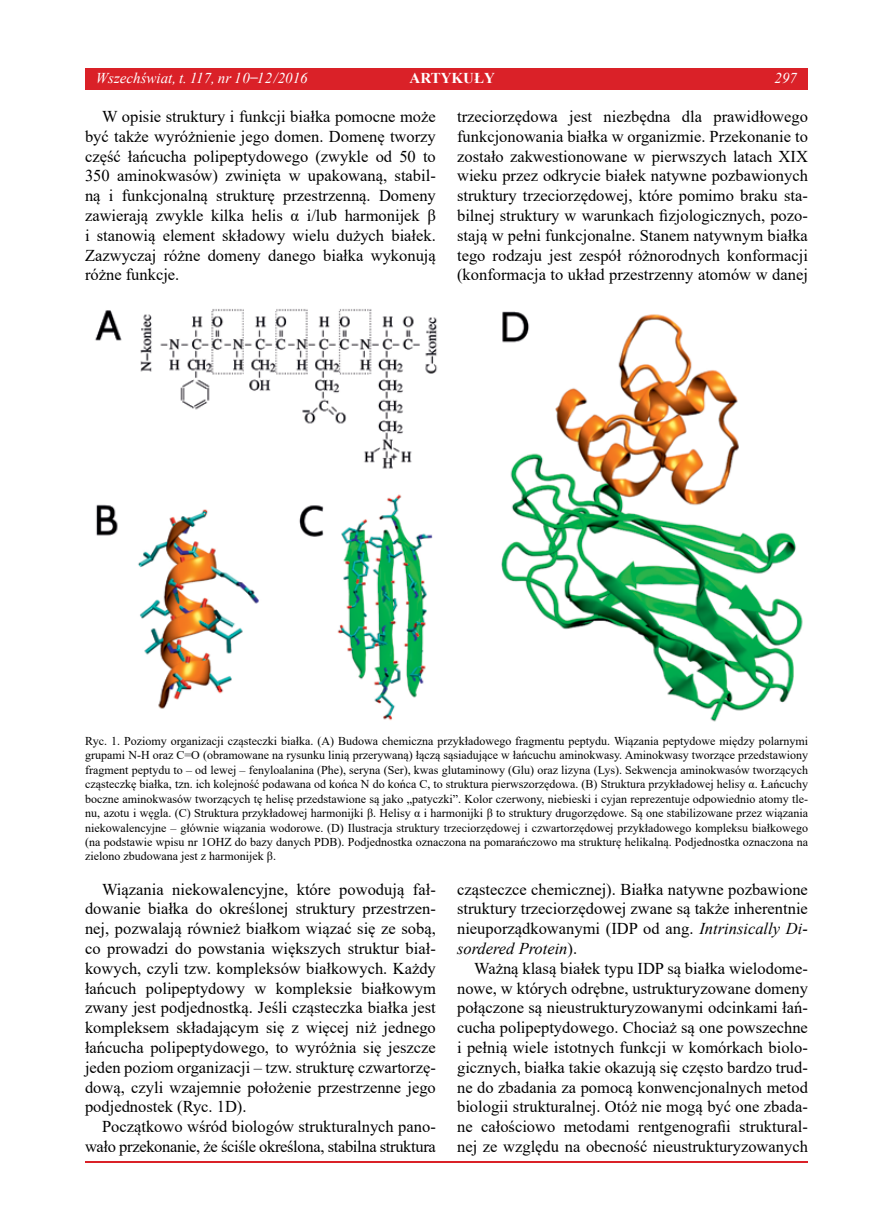
<style>
.page{position:relative;width:893px;height:1225px;background:#fff}
.page>*{position:absolute;margin:0;border:0;box-sizing:border-box;transform-origin:0 0}
.t1{font:16.5px/19.8px "Times New Roman";color:#000;text-align:justify}
.t2{font:16.5px/19.8px "Times New Roman";letter-spacing:-.02em;color:#000;text-align:right}
.t3{font:italic 15px "Times New Roman";color:#fff}
.t4{font:700 15px "Times New Roman";color:#fff}
.t5{font:12px/14.4px "Times New Roman";color:#000;text-align:justify}
.s1{font-style:normal}
.s2{font-style:italic}
</style>
<div class="page">
<hr style="left:85px;top:1161px;width:723px;height:1px;background:#da2128">
<img style="left:95px;top:309px;width:708px;height:413px">
<div style="left:85px;top:68px;width:723px;height:21px;background:#da2128"></div>
<p class="t3" style="left:96px;top:68px;width:214px">Wszechświat, t. 117, nr 10 <span class="s1">̶</span>12/2016</p>
<p class="t4" style="left:410px;top:67px;width:87px">ARTYKUŁY</p>
<p class="t3" style="left:774px;top:68px;width:24px">297</p>
<p class="t1" style="left:85px;top:106px;width:352px;text-indent:17px">W opisie struktury i funkcji białka pomocne może być także wyróżnienie jego domen. Domenę tworzy część łańcucha polipeptydowego (zwykle od 50 to 350 aminokwasów) zwinięta w upakowaną, stabil&shy;ną i funkcjonalną strukturę przestrzenną. Domeny zawierają zwykle kilka helis α i/lub harmonijek β i stanowią element składowy wielu dużych białek.<br>Zazwyczaj różne domeny danego białka wykonują różne funkcje.</p>
<p class="t1" style="left:457px;top:106px;width:352px">trzeciorzędowa jest niezbędna dla prawidłowego funkcjonowania białka w organizmie. Przekonanie to zostało zakwestionowane w pierwszych latach XIX wieku przez odkrycie białek natywne pozbawionych struktury trzeciorzędowej, które pomimo braku sta&shy;bilnej struktury w warunkach fizjologicznych, pozo&shy;stają w pełni funkcjonalne. Stanem natywnym białka tego rodzaju jest zespół różnorodnych konformacji (konformacja to układ przestrzenny atomów w danej</p>
<p class="t5" style="left:85px;top:733px;width:724px">Ryc. 1. Poziomy organizacji cząsteczki białka. (A) Budowa chemiczna przykładowego fragmentu peptydu. Wiązania peptydowe między polarnymi grupami N-H oraz C=O (obramowane na rysunku linią przerywaną) łączą sąsiadujące w łańcuchu aminokwasy. Aminokwasy tworzące przedstawiony fragment peptydu to – od lewej – fenyloalanina (Phe), seryna (Ser), kwas glutaminowy (Glu) oraz lizyna (Lys). Sekwencja aminokwasów tworzących cząsteczkę białka, tzn. ich kolejność podawana od końca N do końca C, to struktura pierwszorzędowa. (B) Struktura przykładowej helisy α. Łańcuchy boczne aminokwasów tworzących tę helisę przedstawione są jako „patyczki”. Kolor czerwony, niebieski i cyjan reprezentuje odpowiednio atomy tle&shy;nu, azotu i węgla. (C) Struktura przykładowej harmonijki β. Helisy α i harmonijki β to struktury drugorzędowe. Są one stabilizowane przez wiązania niekowalencyjne – głównie wiązania wodorowe. (D) Ilustracja struktury trzeciorzędowej i czwartorzędowej przykładowego kompleksu białkowego (na podstawie wpisu nr 1OHZ do bazy danych PDB). Podjednostka oznaczona na pomarańczowo ma strukturę helikalną. Podjednostka oznaczona na zielono zbudowana jest z harmonijek β.</p>
<p class="t1" style="left:85px;top:878px;width:352px;text-indent:17px">Wiązania niekowalencyjne, które powodują fał&shy;dowanie białka do określonej struktury przestrzen&shy;nej, pozwalają również białkom wiązać się ze sobą, co prowadzi do powstania większych struktur biał&shy;kowych, czyli tzw. kompleksów białkowych. Każdy łańcuch polipeptydowy w kompleksie białkowym zwany jest podjednostką. Jeśli cząsteczka białka jest kompleksem składającym się z więcej niż jednego łańcucha polipeptydowego, to wyróżnia się jeszcze jeden poziom organizacji – tzw. strukturę czwartorzę&shy;dową, czyli wzajemnie położenie przestrzenne jego podjednostek (Ryc. 1D).</p>
<p class="t2" style="left:85px;top:1116px;width:352px">Początkowo wśród biologów strukturalnych pano&shy;wało przekonanie, że ściśle określona, stabilna struktura</p>
<p class="t1" style="left:457px;top:878px;width:352px">cząsteczce chemicznej). Białka natywne pozbawione struktury trzeciorzędowej zwane są także inherentnie nieuporządkowanymi (IDP od ang. <span class="s2">Intrinsically Di&shy;sordered Protein</span>).</p>
<p class="t1" style="left:457px;top:957px;width:352px;text-indent:17px">Ważną klasą białek typu IDP są białka wielodome&shy;nowe, w których odrębne, ustrukturyzowane domeny połączone są nieustrukturyzowanymi odcinkami łań&shy;cucha polipeptydowego. Chociaż są one powszechne i pełnią wiele istotnych funkcji w komórkach biolo&shy;gicznych, białka takie okazują się często bardzo trud&shy;ne do zbadania za pomocą konwencjonalnych metod biologii strukturalnej. Otóż nie mogą być one zbada&shy;ne całościowo metodami rentgenografii struktural&shy;nej ze względu na obecność nieustrukturyzowanych</p>
</div>
